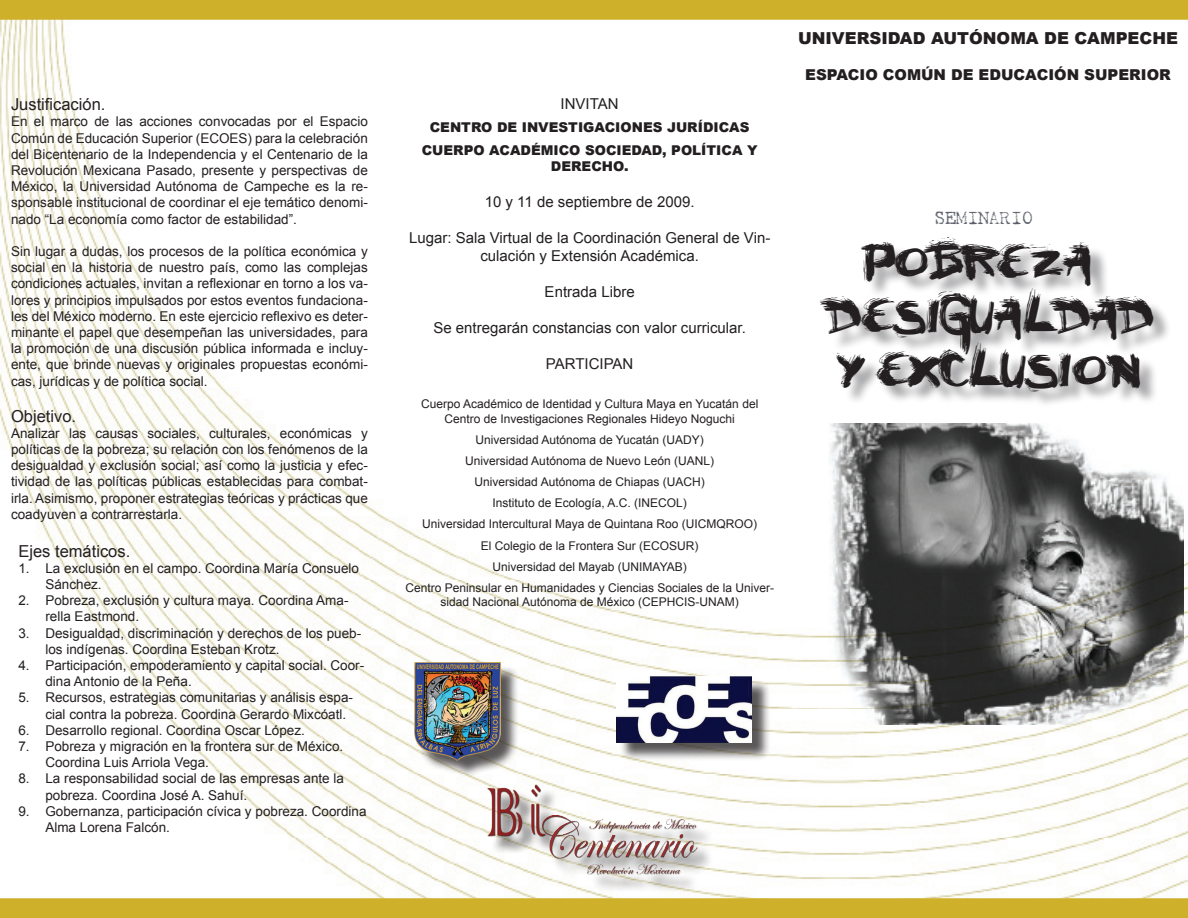
<style>
.page{position:relative;width:1188px;height:918px;background:#fff}
.page>*{position:absolute;margin:0;border:0;box-sizing:border-box;transform-origin:0 0}
.t1{font:45px/54px "VTK Smural";color:#231f20;text-align:center}
.t2{font:18px "Batik";color:#5b5e69}
.t3{font:16.5px "Arial";color:#231f20}
.t4{font:900 16.5px "Arial";color:#231f20}
.t5{font:15px/18px "Arial";color:#231f20;text-align:center}
.t6{font:900 15px "Arial";color:#231f20}
.t7{font:13.5px/16.2px "Arial";color:#231f20}
.t8{font:900 13.5px/23px "Arial";color:#231f20;text-align:center}
.t9{font:12px/21.1px "Arial";color:#231f20;text-align:center}
</style>
<div class="page">
<img style="left:0;top:20px;width:1188px;height:878px">
<div style="left:417px;top:665px;width:103px;height:113px;background:#231f20;opacity:.75"></div>
<img style="left:415px;top:663px;width:86px;height:98px">
<div style="left:822px;top:240px;width:348px;height:168px;background:#8a898c;opacity:.75"></div>
<div style="left:1px;top:1px;width:1186px;height:18px;background:#cfb02a"></div>
<div style="left:0;top:0;width:1188px;height:20px;border:2px solid #cfb02a"></div>
<div style="left:1px;top:899px;width:1186px;height:18px;background:#cfb02a"></div>
<div style="left:0;top:898px;width:1188px;height:20px;border:2px solid #cfb02a"></div>
<div style="left:619px;top:679px;width:151px;height:82px;background:#231f20;opacity:.75"></div>
<img style="left:617px;top:677px;width:134px;height:65px">
<div style="left:490px;top:786px;width:223px;height:106px;background:#231f20;opacity:.75"></div>
<img style="left:487px;top:784px;width:211px;height:91px">
<img style="left:793px;top:423px;width:390px;height:302px">
<p class="t3" style="left:11px;top:94px;width:96px">Justificación.</p>
<p class="t7" style="left:11px;top:114px;width:358px;text-align:justify">En el marco de las acciones convocadas por el Espacio Común de Educación Superior (ECOES) para la celebración del Bicentenario de la Independencia y el Centenario de la Revolución Mexicana Pasado, presente y perspectivas de México, la Universidad Autónoma de Campeche es la re&shy;sponsable institucional de coordinar el eje temático denomi&shy;nado “La economía como factor de estabilidad”.</p>
<p class="t7" style="left:11px;top:243px;width:358px;text-align:justify">Sin lugar a dudas, los procesos de la política económica y social en la historia de nuestro país, como las complejas condiciones actuales, invitan a reflexionar en torno a los va&shy;lores y principios impulsados por estos eventos fundaciona&shy;les del México moderno. En este ejercicio reflexivo es deter&shy;minante el papel que desempeñan las universidades, para la promoción de una discusión pública informada e incluy&shy;ente, que brinde nuevas y originales propuestas económi&shy;cas, jurídicas y de política social.</p>
<p class="t3" style="left:11px;top:405px;width:67px">Objetivo.</p>
<p class="t7" style="left:11px;top:425px;width:358px;text-align:justify">Analizar las causas sociales, culturales, económicas y políticas de la pobreza; su relación con los fenómenos de la desigualdad y exclusión social; así como la justicia y efec&shy;tividad de las políticas públicas establecidas para combat&shy;irla. Asimismo, proponer estrategias teóricas y prácticas que coadyuven a contrarrestarla.</p>
<p class="t3" style="left:18px;top:540px;width:113px">Ejes temáticos.</p>
<p class="t7" style="left:45px;top:560px;width:315px;text-indent:-27px">1. La exclusión en el campo. Coordina María Consuelo<br>Sánchez.</p>
<p class="t7" style="left:45px;top:593px;width:305px;text-indent:-27px">2. Pobreza, exclusión y cultura maya. Coordina Ama&shy;rella Eastmond.</p>
<p class="t7" style="left:45px;top:625px;width:317px;text-indent:-27px">3. Desigualdad, discriminación y derechos de los pueb&shy;los indígenas. Coordina Esteban Krotz.</p>
<p class="t7" style="left:45px;top:657px;width:320px;text-indent:-27px">4. Participación, empoderamiento y capital social. Coor&shy;dina Antonio de la Peña.</p>
<p class="t7" style="left:45px;top:690px;width:309px;text-indent:-27px">5. Recursos, estrategias comunitarias y análisis espa&shy;cial contra la pobreza. Coordina Gerardo Mixcóatl.</p>
<p class="t7" style="left:18px;top:722px;width:288px">6. Desarrollo regional. Coordina Oscar López.</p>
<p class="t7" style="left:45px;top:738px;width:299px;text-indent:-27px">7. Pobreza y migración en la frontera sur de México.<br>Coordina Luis Arriola Vega.</p>
<p class="t7" style="left:45px;top:771px;width:300px;text-indent:-27px">8. La responsabilidad social de las empresas ante la pobreza. Coordina José A. Sahuí.</p>
<p class="t7" style="left:45px;top:803px;width:323px;text-indent:-27px">9. Gobernanza, participación cívica y pobreza. Coordina<br>Alma Lorena Falcón.</p>
<p class="t5" style="left:561px;top:95px;width:60px">INVITAN</p>
<p class="t8" style="left:422px;top:115px;width:337px">CENTRO DE INVESTIGACIONES JURÍDICAS<br>CUERPO ACADÉMICO SOCIEDAD, POLÍTICA Y</p>
<p class="t8" style="left:551px;top:154px;width:79px">DERECHO.</p>
<p class="t5" style="left:485px;top:193px;width:211px">10 y 11 de septiembre de 2009.</p>
<p class="t5" style="left:409px;top:229px;width:363px">Lugar: Sala Virtual de la Coordinación General de Vin&shy;culación y Extensión Académica.</p>
<p class="t5" style="left:545px;top:283px;width:92px">Entrada Libre</p>
<p class="t5" style="left:433px;top:319px;width:314px">Se entregarán constancias con valor curricular.</p>
<p class="t5" style="left:546px;top:355px;width:89px">PARTICIPAN</p>
<p class="t9" style="left:421px;top:397px;width:339px;line-height:14.4px">Cuerpo Académico de Identidad y Cultura Maya en Yucatán del<br>Centro de Investigaciones Regionales Hideyo Noguchi</p>
<p class="t9" style="left:405px;top:429px;width:370px">Universidad Autónoma de Yucatán (UADY)<br>Universidad Autónoma de Nuevo León (UANL)<br>Universidad Autónoma de Chiapas (UACH)<br>Instituto de Ecología, A.C. (INECOL)<br>Universidad Intercultural Maya de Quintana Roo (UICMQROO)<br>El Colegio de la Frontera Sur (ECOSUR)<br>Universidad del Mayab (UNIMAYAB)<br>Centro Peninsular en Humanidades y Ciencias Sociales de la Univer-</p>
<p class="t9" style="left:441px;top:592px;width:300px">sidad Nacional Autónoma de México (CEPHCIS-UNAM)</p>
<p class="t4" style="left:798px;top:26px;width:382px">UNIVERSIDAD AUTÓNOMA DE CAMPECHE</p>
<p class="t6" style="left:805px;top:64px;width:367px">ESPACIO COMÚN DE EDUCACIÓN SUPERIOR</p>
<h2 class="t2" style="left:934px;top:210px;width:100px">SEMINARIO</h2>
<h1 class="t1" style="left:825px;top:232px;width:329px">POBREZA,,<br>DESIGUALDAD<br>Y EXCLUSION</h1>
</div>
